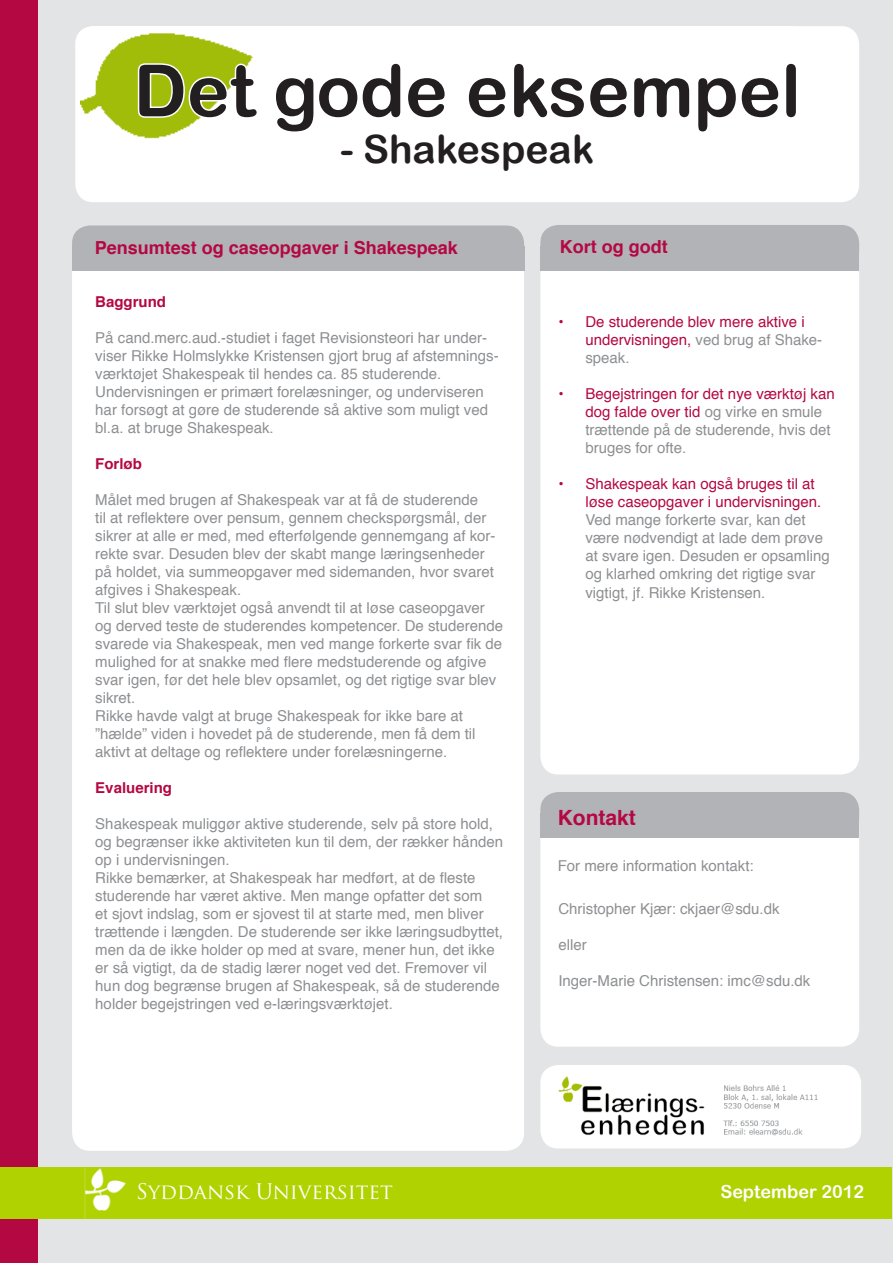
<style>
.page{position:relative;width:893px;height:1263px;background:#fff}
.page>*{position:absolute;margin:0;border:0;box-sizing:border-box;transform-origin:0 0}
.t1{font:72px "Arial Rounded MT Bold";color:#231f20}
.t2{font:39px "Arial Rounded MT Bold";color:#231f20}
.t3{font:21px "Trajan Pro";color:#fff}
.t4{font:700 21px "Helvetica";color:#b40843}
.t5{font:700 18px "Helvetica";color:#b40843}
.t6{font:18px "Arial Rounded MT Bold";color:#fff}
.t7{font:15px/18px "Helvetica";color:#8d8f92}
.t8{font:15px/18px "Helvetica";color:#b40843}
.t9{font:700 15px "Helvetica";color:#b40843}
.s1{color:#8d8f92}
.s2{color:#b40843}
</style>
<div class="page">
<div style="left:38px;top:0;width:855px;height:1263px;background:#e3e4e5"></div>
<div style="left:0;top:0;width:38px;height:1263px;background:#b40843"></div>
<div style="left:540px;top:808px;width:319px;height:239px;background:#fff;border-radius:18px"></div>
<div style="left:540px;top:792px;width:319px;height:43px;background:#b2b3b7;border-radius:18px"></div>
<div style="left:540px;top:813px;width:319px;height:24px;background:#b2b3b7"></div>
<div style="left:540px;top:256px;width:319px;height:518px;background:#fff;border-radius:18px"></div>
<div style="left:540px;top:225px;width:319px;height:43px;background:#b2b3b7;border-radius:18px"></div>
<div style="left:540px;top:246px;width:319px;height:24px;background:#b2b3b7"></div>
<div style="left:0;top:1167px;width:892px;height:51px;background:#afd200"></div>
<div style="left:72px;top:255px;width:452px;height:896px;background:#fff;border-radius:18px"></div>
<div style="left:72px;top:225px;width:452px;height:43px;background:#b2b3b7;border-radius:18px"></div>
<div style="left:72px;top:246px;width:452px;height:25px;background:#b2b3b7"></div>
<img style="left:84px;top:1168px;width:42px;height:50px">
<div style="left:75px;top:26px;width:784px;height:176px;background:#fff;border-radius:18px"></div>
<img style="left:81px;top:26px;width:172px;height:113px">
<div style="left:540px;top:1065px;width:321px;height:83px;background:#fff;border-radius:18px"></div>
<img style="left:558px;top:1076px;width:260px;height:60px">
<svg style="left:136px;top:61px;width:117px;height:60px"></svg>
<p class="t1" style="left:134px;top:48px;width:669px">Det gode eksempel</p>
<p class="t2" style="left:340px;top:126px;width:255px">- Shakespeak</p>
<p class="t5" style="left:95px;top:233px;width:365px">Pensumtest og caseopgaver i Shakespeak</p>
<p class="t9" style="left:95px;top:290px;width:72px">Baggrund</p>
<p class="t7" style="left:95px;top:329px;width:405px">På cand.merc.aud.-studiet i faget Revisionsteori har under&shy;viser Rikke Holmslykke Kristensen gjort brug af afstemnings&shy;værktøjet Shakespeak til hendes ca. 85 studerende.<br>Undervisningen er primært forelæsninger, og underviseren har forsøgt at gøre de studerende så aktive som muligt ved bl.a. at bruge Shakespeak.</p>
<p class="t9" style="left:95px;top:452px;width:48px">Forløb</p>
<p class="t7" style="left:95px;top:491px;width:409px">Målet med brugen af Shakespeak var at få de studerende<br>til at reflektere over pensum, gennem checkspørgsmål, der sikrer at alle er med, med efterfølgende gennemgang af kor&shy;rekte svar. Desuden blev der skabt mange læringsenheder på holdet, via summeopgaver med sidemanden, hvor svaret afgives i Shakespeak.<br>Til slut blev værktøjet også anvendt til at løse caseopgaver og derved teste de studerendes kompetencer. De studerende svarede via Shakespeak, men ved mange forkerte svar fik de mulighed for at snakke med flere medstuderende og afgive svar igen, før det hele blev opsamlet, og det rigtige svar blev sikret.<br>Rikke havde valgt at bruge Shakespeak for ikke bare at ”hælde” viden i hovedet på de studerende, men få dem til aktivt at deltage og reflektere under forelæsningerne.</p>
<p class="t9" style="left:95px;top:776px;width:78px">Evaluering</p>
<p class="t7" style="left:95px;top:815px;width:409px">Shakespeak muliggør aktive studerende, selv på store hold, og begrænser ikke aktiviteten kun til dem, der rækker hånden op i undervisningen.<br>Rikke bemærker, at Shakespeak har medført, at de fleste studerende har været aktive. Men mange opfatter det som<br>et sjovt indslag, som er sjovest til at starte med, men bliver trættende i længden. De studerende ser ikke læringsudbyttet, men da de ikke holder op med at svare, mener hun, det ikke er så vigtigt, da de stadig lærer noget ved det. Fremover vil hun dog begrænse brugen af Shakespeak, så de studerende holder begejstringen ved e-læringsværktøjet.</p>
<p class="t5" style="left:560px;top:232px;width:109px">Kort og godt</p>
<p class="t8" style="left:585px;top:314px;width:238px;text-indent:-27px">• De studerende blev mere aktive i undervisningen, <span class="s1">ved brug af Shake&shy;speak.</span></p>
<p class="t7" style="left:585px;top:386px;width:251px;text-indent:-27px"><span class="s2">• Begejstringen for det nye værktøj kan dog falde over tid</span> og virke en smule trættende på de studerende, hvis det bruges for ofte.</p>
<p class="t7" style="left:585px;top:476px;width:246px;text-indent:-27px"><span class="s2">• Shakespeak kan også bruges til at løse caseopgaver i undervisningen.<br></span>Ved mange forkerte svar, kan det være nødvendigt at lade dem prøve at svare igen. Desuden er opsamling og klarhed omkring det rigtige svar vigtigt, jf. Rikke Kristensen.</p>
<p class="t4" style="left:558px;top:801px;width:80px">Kontakt</p>
<p class="t7" style="left:558px;top:857px;width:197px">For mere information kontakt:</p>
<p class="t7" style="left:558px;top:900px;width:223px">Christopher Kjær: ckjaer@sdu.dk</p>
<p class="t7" style="left:558px;top:936px;width:30px">eller</p>
<p class="t7" style="left:558px;top:972px;width:253px">Inger-Marie Christensen: imc@sdu.dk</p>
<p class="t3" style="left:136px;top:1178px;width:258px">Syddansk Universitet</p>
<p class="t6" style="left:720px;top:1181px;width:145px">September 2012</p>
</div>
